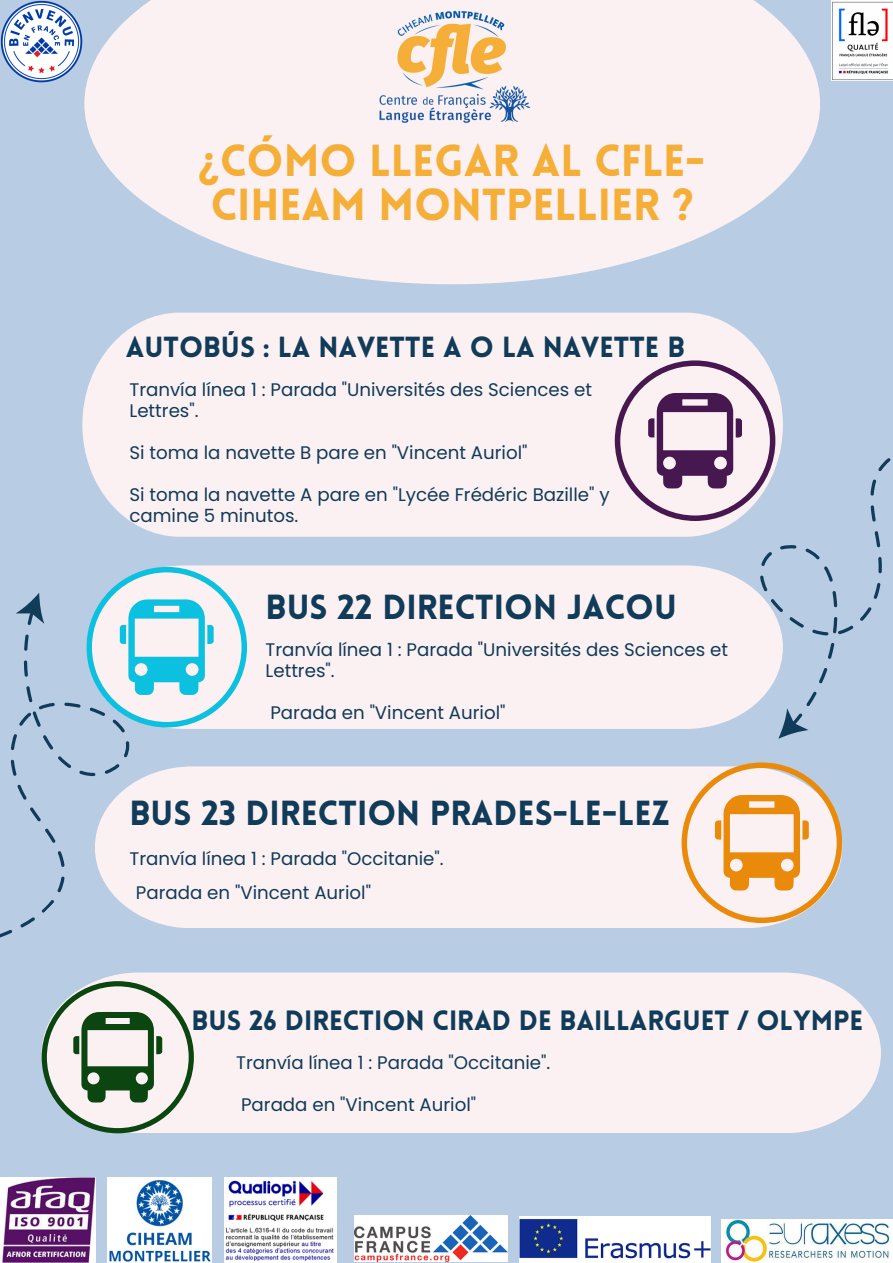
<style>
.page{position:relative;width:893px;height:1263px;background:#b8cde4}
.page>*{position:absolute;margin:0;border:0;box-sizing:border-box;transform-origin:0 0}
.t1{font:900 43.8px/43.8px "Lovelo";color:#f5ae37}
.t2{font:900 34.05px "Lovelo";color:#103b59}
.t3{font:900 28.42px "Lovelo";color:#103b59}
.t4{font:900 27.3px "Lovelo";color:#103b59}
.t5{font:18.23px/21px "Poppins";color:#103b59}
</style>
<div class="page">
<div style="left:82px;top:313px;width:683px;height:224px;background:#fcf1f2"></div>
<div style="left:167px;top:565px;width:549px;height:164px;background:#fcf1f2"></div>
<svg style="left:84px;top:0;width:735px;height:284px;fill:#fcf1f2"></svg>
<svg style="left:716px;top:381px;width:175px;height:344px"></svg>
<svg style="left:769px;top:704px;width:40px;height:35px"></svg>
<img style="left:1px;top:0;width:82px;height:82px">
<img style="left:831px;top:0;width:62px;height:80px">
<img style="left:0;top:1177px;width:96px;height:85px">
<img style="left:519px;top:1216px;width:191px;height:47px">
<img style="left:355px;top:1215px;width:152px;height:47px">
<img style="left:721px;top:1220px;width:171px;height:43px">
<img style="left:108px;top:1177px;width:103px;height:85px">
<img style="left:225px;top:1177px;width:111px;height:85px">
<img style="left:370px;top:4px;width:167px;height:125px">
<svg style="left:615px;top:360px;width:160px;height:161px;background:#cab7c7"></svg>
<svg style="left:96px;top:567px;width:151px;height:160px;background:#c0e3ec"></svg>
<div style="left:191px;top:766px;width:588px;height:162px;background:#fcf1f2"></div>
<svg style="left:681px;top:762px;width:161px;height:161px;background:#efd2b5"></svg>
<svg style="left:0;top:608px;width:191px;height:455px"></svg>
<svg style="left:15px;top:593px;width:42px;height:40px"></svg>
<div style="left:42px;top:972px;width:839px;height:161px;background:#fcf1f2"></div>
<svg style="left:42px;top:981px;width:152px;height:152px;background:#b6c1b6"></svg>
<p class="t1" style="left:199px;top:143px;width:507px">¿CÓMO LLEGAR AL CFLE-<br>CIHEAM MONTPELLIER ?</p>
<h4 class="t3" style="left:126px;top:335px;width:560px">AUTOBÚS : LA NAVETTE A O LA NAVETTE B</h4>
<p class="t5" style="left:129px;top:379px;width:464px">Tranvía línea 1 : Parada "Universités des Sciences et<br>Lettres".</p>
<p class="t5" style="left:129px;top:442px;width:399px">Si toma la navette B pare en "Vincent Auriol"</p>
<p class="t5" style="left:129px;top:484px;width:482px">Si toma la navette A pare en "Lycée Frédéric Bazille" y camine 5 minutos.</p>
<p class="t2" style="left:265px;top:594px;width:413px">BUS 22 DIRECTION JACOU</p>
<p class="t5" style="left:265px;top:639px;width:464px">Tranvía línea 1 : Parada "Universités des Sciences et<br>Lettres".</p>
<p class="t5" style="left:270px;top:702px;width:237px">Parada en "Vincent Auriol"</p>
<p class="t2" style="left:129px;top:799px;width:542px">BUS 23 DIRECTION PRADES-LE-LEZ</p>
<h2 class="t5" style="left:129px;top:848px;width:316px">Tranvía línea 1 : Parada "Occitanie".</h2>
<h2 class="t5" style="left:136px;top:882px;width:237px">Parada en "Vincent Auriol"</h2>
<p class="t4" style="left:192px;top:1009px;width:673px">BUS 26 DIRECTION CIRAD DE BAILLARGUET / OLYMPE</p>
<p class="t5" style="left:236px;top:1052px;width:316px">Tranvía línea 1 : Parada "Occitanie".</p>
<p class="t5" style="left:241px;top:1094px;width:237px">Parada en "Vincent Auriol"</p>
</div>
